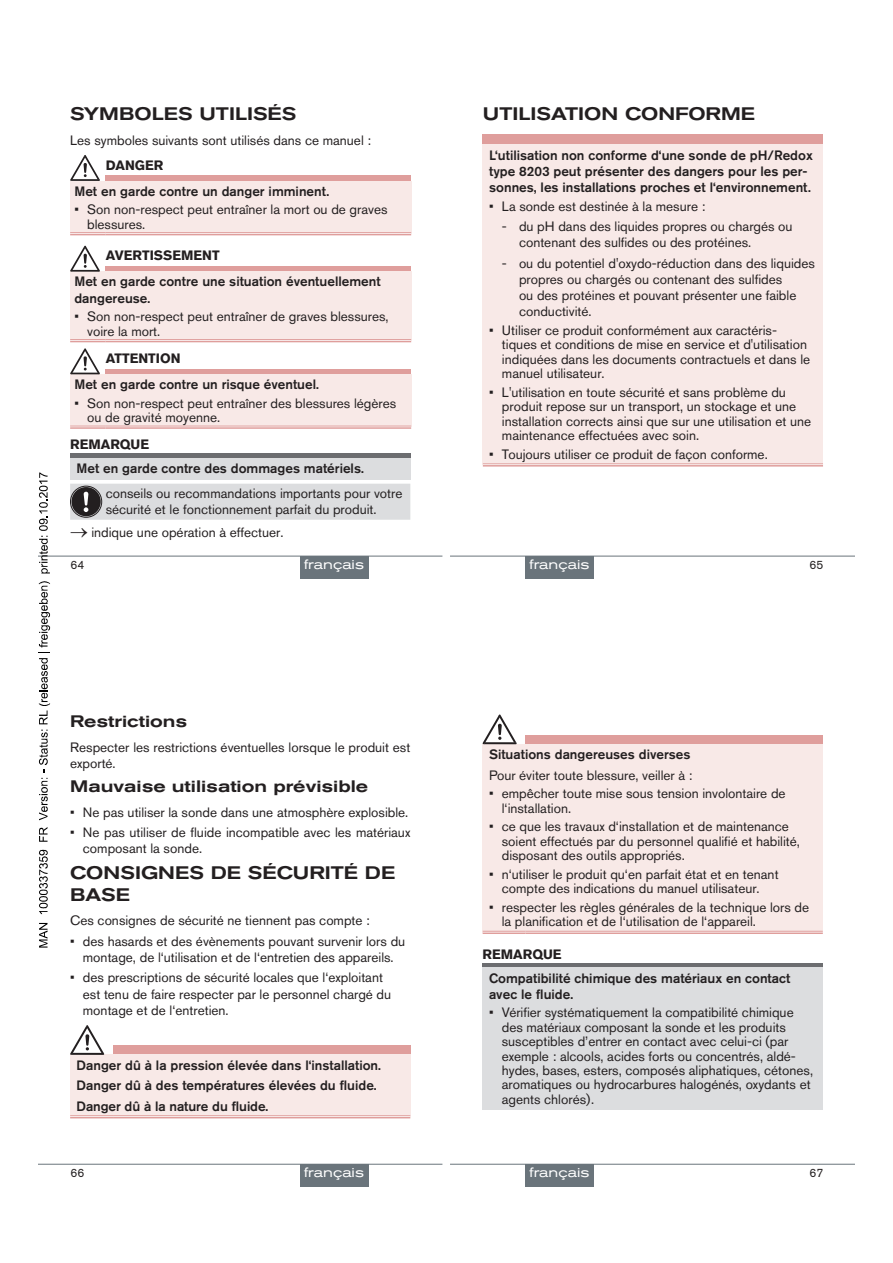
<style>
.page{position:relative;width:893px;height:1263px;background:#fff}
.page>*{position:absolute;margin:0;border:0;box-sizing:border-box;transform-origin:0 0}
.t1{font:500 expanded 18px/21.6px "Akzidenz Grotesk BQ";color:#231f20}
.t2{font:500 expanded 16.5px "Akzidenz Grotesk BQ";color:#231f20}
.t3{font:13.5px/14.4px "Akzidenz Grotesk BQ";color:#231f20}
.t4{font:500 13.5px/16.2px "Akzidenz Grotesk BQ";color:#231f20}
.t5{font:700 13.5px "Akzidenz Grotesk BQ";color:#231f20}
.t6{font:expanded 13.5px "Akzidenz Grotesk BQ";color:#fff}
.t7{font:12px "Akzidenz Grotesk BQ";color:#231f20}
</style>
<div class="page">
<div style="left:106px;top:175px;width:305px;height:6px;background:#df9e9c"></div>
<div style="left:70px;top:181px;width:341px;height:53px;background:#f8e9e7"></div>
<hr style="left:70px;top:232px;width:36px;height:3px;background:#fff">
<hr style="left:106px;top:232px;width:305px;height:3px;background:#fff">
<hr style="left:70px;top:232px;width:36px;height:1px;background:#df9e9c">
<hr style="left:70px;top:234px;width:36px;height:1px;background:#df9e9c">
<hr style="left:106px;top:232px;width:305px;height:1px;background:#df9e9c">
<hr style="left:106px;top:234px;width:305px;height:1px;background:#df9e9c">
<svg style="left:70px;top:155px;width:30px;height:26px"></svg>
<div style="left:106px;top:266px;width:305px;height:6px;background:#df9e9c"></div>
<div style="left:70px;top:272px;width:341px;height:69px;background:#f8e9e7"></div>
<hr style="left:70px;top:339px;width:36px;height:3px;background:#fff">
<hr style="left:106px;top:339px;width:305px;height:3px;background:#fff">
<hr style="left:70px;top:339px;width:36px;height:1px;background:#df9e9c">
<hr style="left:70px;top:341px;width:36px;height:1px;background:#df9e9c">
<hr style="left:106px;top:339px;width:305px;height:1px;background:#df9e9c">
<hr style="left:106px;top:341px;width:305px;height:1px;background:#df9e9c">
<svg style="left:70px;top:246px;width:30px;height:26px"></svg>
<div style="left:106px;top:369px;width:305px;height:5px;background:#df9e9c"></div>
<div style="left:70px;top:374px;width:341px;height:53px;background:#f8e9e7"></div>
<hr style="left:70px;top:426px;width:36px;height:1px;background:#df9e9c">
<hr style="left:70px;top:427px;width:36px;height:2px;background:#df9e9c">
<hr style="left:106px;top:426px;width:305px;height:1px;background:#df9e9c">
<hr style="left:106px;top:427px;width:305px;height:2px;background:#df9e9c">
<svg style="left:70px;top:348px;width:30px;height:26px"></svg>
<hr style="left:70px;top:454px;width:340px;height:4px;background:#6c6d70">
<div style="left:70px;top:458px;width:340px;height:21px;background:#dcdddf"></div>
<svg style="left:70px;top:484px;width:340px;height:36px;background:#d1d2d4"></svg>
<hr style="left:38px;top:556px;width:404px;height:1px;background:#6a747b">
<div style="left:300px;top:556px;width:68px;height:22px;background:#6a747b"></div>
<div style="left:483px;top:134px;width:340px;height:11px;background:#df9e9c"></div>
<div style="left:483px;top:145px;width:340px;height:320px;background:#f8e9e7"></div>
<hr style="left:483px;top:464px;width:340px;height:1px;background:#df9e9c">
<hr style="left:483px;top:465px;width:340px;height:2px;background:#df9e9c">
<hr style="left:451px;top:556px;width:404px;height:1px;background:#6a747b">
<div style="left:525px;top:556px;width:68px;height:22px;background:#6a747b"></div>
<div style="left:113px;top:1045px;width:297px;height:10px;background:#df9e9c"></div>
<div style="left:70px;top:1055px;width:340px;height:62px;background:#f8e9e7"></div>
<hr style="left:70px;top:1115px;width:43px;height:3px;background:#fff">
<hr style="left:113px;top:1115px;width:297px;height:3px;background:#fff">
<hr style="left:70px;top:1115px;width:43px;height:1px;background:#df9e9c">
<hr style="left:70px;top:1117px;width:43px;height:1px;background:#df9e9c">
<hr style="left:113px;top:1115px;width:297px;height:1px;background:#df9e9c">
<hr style="left:113px;top:1117px;width:297px;height:1px;background:#df9e9c">
<svg style="left:70px;top:1025px;width:34px;height:30px"></svg>
<hr style="left:38px;top:1164px;width:404px;height:1px;background:#6a747b">
<div style="left:300px;top:1164px;width:68px;height:22px;background:#6a747b"></div>
<div style="left:525px;top:735px;width:298px;height:9px;background:#df9e9c"></div>
<div style="left:483px;top:744px;width:340px;height:188px;background:#f8e9e7"></div>
<hr style="left:483px;top:931px;width:42px;height:1px;background:#df9e9c">
<hr style="left:483px;top:932px;width:42px;height:2px;background:#df9e9c">
<hr style="left:525px;top:931px;width:298px;height:1px;background:#df9e9c">
<hr style="left:525px;top:932px;width:298px;height:2px;background:#df9e9c">
<svg style="left:483px;top:714px;width:34px;height:30px"></svg>
<div style="left:483px;top:963px;width:340px;height:5px;background:#6c6d70"></div>
<div style="left:483px;top:968px;width:340px;height:142px;background:#dcdddf"></div>
<hr style="left:451px;top:1164px;width:404px;height:1px;background:#6a747b">
<div style="left:525px;top:1164px;width:68px;height:22px;background:#6a747b"></div>
<svg style="left:39px;top:923px;width:9px;height:24px"></svg>
<svg style="left:39px;top:850px;width:9px;height:64px"></svg>
<svg style="left:39px;top:827px;width:9px;height:15px"></svg>
<svg style="left:39px;top:581px;width:11px;height:239px"></svg>
<svg style="left:39px;top:472px;width:11px;height:101px"></svg>
<h1 class="t1" style="left:70px;top:103px;width:228px">SYMBOLES UTILISÉS</h1>
<p class="t3" style="left:70px;top:133px;width:302px">Les symboles suivants sont utilisés dans ce manuel :</p>
<p class="t5" style="left:106px;top:157px;width:59px">DANGER</p>
<p class="t4" style="left:74px;top:183px;width:256px">Met en garde contre un danger imminent.</p>
<p class="t3" style="left:87px;top:202px;width:302px;text-indent:-13px">• Son non-respect peut entraîner la mort ou de graves blessures.</p>
<p class="t5" style="left:106px;top:248px;width:116px">AVERTISSEMENT</p>
<p class="t4" style="left:74px;top:273px;width:308px">Met en garde contre une situation éventuellement dangereuse.</p>
<p class="t3" style="left:87px;top:309px;width:303px;text-indent:-13px">• Son non-respect peut entraîner de graves blessures, voire la mort.</p>
<p class="t5" style="left:106px;top:350px;width:76px">ATTENTION</p>
<p class="t4" style="left:74px;top:376px;width:246px">Met en garde contre un risque éventuel.</p>
<p class="t3" style="left:87px;top:396px;width:311px;text-indent:-13px">• Son non-respect peut entraîner des blessures légères ou de gravité moyenne.</p>
<p class="t5" style="left:70px;top:437px;width:81px">REMARQUE</p>
<p class="t4" style="left:77px;top:460px;width:289px">Met en garde contre des dommages matériels.</p>
<p class="t3" style="left:106px;top:485px;width:298px;line-height:16.2px">conseils ou recommandations importants pour votre sécurité et le fonctionnement parfait du produit.</p>
<p class="t3" style="left:70px;top:525px;width:215px">→ indique une opération à effectuer.</p>
<p class="t6" style="left:304px;top:557px;width:61px">français</p>
<p class="t7" style="left:810px;top:558px;width:15px">65</p>
<h1 class="t1" style="left:483px;top:103px;width:274px">UTILISATION CONFORME</h1>
<p class="t4" style="left:489px;top:146px;width:325px">L‘utilisation non conforme d‘une sonde de pH/Redox type 8203 peut présenter des dangers pour les per&shy;sonnes, les installations proches et l‘environnement.</p>
<p class="t3" style="left:489px;top:199px;width:218px">• La sonde est destinée à la mesure :</p>
<p class="t3" style="left:519px;top:218px;width:275px;line-height:16.2px;text-indent:-17px">- du pH dans des liquides propres ou chargés ou contenant des sulfides ou des protéines.</p>
<p class="t3" style="left:519px;top:255px;width:297px;line-height:16.2px;text-indent:-17px">- ou du potentiel d'oxydo-réduction dans des liquides propres ou chargés ou contenant des sulfides<br>ou des protéines et pouvant présenter une faible conductivité.</p>
<p class="t3" style="left:502px;top:323px;width:310px;text-indent:-13px">• Utiliser ce produit conformément aux caractéris&shy;tiques et conditions de mise en service et d'utilisation indiquées dans les documents contractuels et dans le manuel utilisateur.</p>
<p class="t3" style="left:502px;top:385px;width:311px;text-indent:-13px">• L'utilisation en toute sécurité et sans problème du produit repose sur un transport, un stockage et une installation corrects ainsi que sur une utilisation et une maintenance effectuées avec soin.</p>
<p class="t3" style="left:489px;top:447px;width:280px">• Toujours utiliser ce produit de façon conforme.</p>
<p class="t6" style="left:529px;top:557px;width:61px">français</p>
<p class="t7" style="left:71px;top:558px;width:15px">64</p>
<p class="t2" style="left:70px;top:711px;width:119px">Restrictions</p>
<p class="t3" style="left:70px;top:739px;width:342px;line-height:16.2px">Respecter les restrictions éventuelles lorsque le produit est exporté.</p>
<p class="t2" style="left:70px;top:776px;width:300px">Mauvaise utilisation prévisible</p>
<p class="t3" style="left:70px;top:804px;width:340px">• Ne pas utiliser la sonde dans une atmosphère explosible.</p>
<p class="t3" style="left:83px;top:824px;width:329px;line-height:16.2px;text-indent:-13px">• Ne pas utiliser de fluide incompatible avec les matériaux composant la sonde.</p>
<h1 class="t1" style="left:70px;top:862px;width:327px">CONSIGNES DE SÉCURITÉ DE<br>BASE</h1>
<p class="t3" style="left:70px;top:913px;width:301px">Ces consignes de sécurité ne tiennent pas compte :</p>
<p class="t3" style="left:70px;top:933px;width:337px;line-height:16.2px;text-align:center">• des hasards et des évènements pouvant survenir lors du montage, de l‘utilisation et de l‘entretien des appareils.</p>
<p class="t3" style="left:83px;top:969px;width:310px;line-height:16.2px;text-indent:-13px">• des prescriptions de sécurité locales que l‘exploitant est tenu de faire respecter par le personnel chargé du montage et de l‘entretien.</p>
<p class="t4" style="left:77px;top:1054px;width:306px;line-height:20.4px">Danger dû à la pression élevée dans l‘installation.<br>Danger dû à des températures élevées du fluide.<br>Danger dû à la nature du fluide.</p>
<p class="t4" style="left:489px;top:746px;width:203px">Situations dangereuses diverses</p>
<p class="t3" style="left:489px;top:767px;width:205px">Pour éviter toute blessure, veiller à :</p>
<p class="t3" style="left:502px;top:786px;width:285px;text-indent:-13px">• empêcher toute mise sous tension involontaire de l‘installation.</p>
<p class="t3" style="left:502px;top:819px;width:300px;text-indent:-13px">• ce que les travaux d‘installation et de maintenance soient effectués par du personnel qualifié et habilité, disposant des outils appropriés.</p>
<p class="t3" style="left:489px;top:867px;width:291px;text-align:center">• n‘utiliser le produit qu‘en parfait état et en tenant compte des indications du manuel utilisateur.</p>
<p class="t3" style="left:502px;top:900px;width:309px;text-indent:-13px">• respecter les règles générales de la technique lors de la planification et de l‘utilisation de l‘appareil.</p>
<p class="t5" style="left:483px;top:946px;width:81px">REMARQUE</p>
<p class="t4" style="left:489px;top:969px;width:303px">Compatibilité chimique des matériaux en contact avec le fluide.</p>
<p class="t3" style="left:502px;top:1005px;width:313px;text-indent:-13px">• Vérifier systématiquement la compatibilité chimique des matériaux composant la sonde et les produits susceptibles d’entrer en contact avec celui-ci (par exemple : alcools, acides forts ou concentrés, aldé&shy;hydes, bases, esters, composés aliphatiques, cétones, aromatiques ou hydrocarbures halogénés, oxydants et agents chlorés).</p>
<p class="t7" style="left:71px;top:1166px;width:15px">66</p>
<p class="t6" style="left:304px;top:1165px;width:61px">français</p>
<p class="t7" style="left:810px;top:1166px;width:15px">67</p>
<p class="t6" style="left:529px;top:1165px;width:61px">français</p>
</div>
